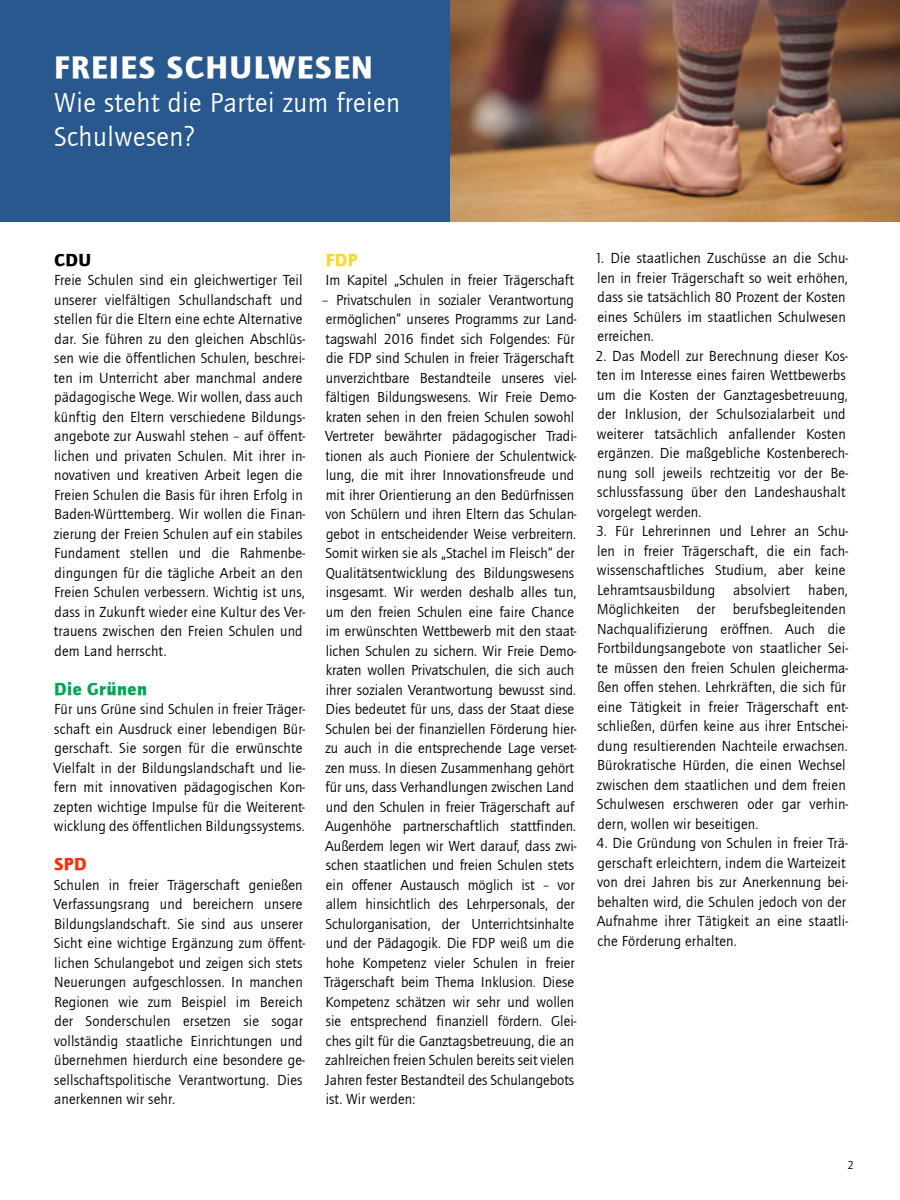
<style>
.page{position:relative;width:900px;height:1200px;background:#fff}
.page>*{position:absolute;margin:0;border:0;box-sizing:border-box;transform-origin:0 0}
.t1{font:32.1px "Quay Sans ITCTT Black";letter-spacing:.045em;color:#fff}
.t2{font:28.2px/33.8px "Quay Sans ITCTT Book";letter-spacing:.02em;color:#fff}
.t3{font:18px "Quay Sans ITCTT Black";color:#00a651}
.t4{font:18px "Quay Sans ITCTT Black";color:#000}
.t5{font:18px "Quay Sans ITCTT Black";color:#ff2b06}
.t6{font:18px "Quay Sans ITCTT Black";color:#ffd629}
.t7{font:15px/19.5px "Quay Sans ITCTT Book";letter-spacing:.01em;color:#000}
.t8{font:12px "Quay Sans ITCTT Book";color:#000}
</style>
<div class="page">
<div style="left:0;top:0;width:450px;height:222px;background:#28588e"></div>
<img style="left:450px;top:0;width:450px;height:222px">
<h1 class="t1" style="left:54px;top:48px;width:320px">FREIES SCHULWESEN</h1>
<h2 class="t2" style="left:54px;top:85px;width:348px">Wie steht die Partei zum freien<br>Schulwesen?</h2>
<p class="t4" style="left:54px;top:248px;width:13px">CDU</p>
<p class="t7" style="left:54px;top:270px;width:253px">Freie Schulen sind ein gleichwertiger Teil unserer vielfältigen Schullandschaft und stellen für die Eltern eine echte Alternative dar. Sie führen zu den gleichen Abschlüs&shy;sen wie die öffentlichen Schulen, beschrei&shy;ten im Unterricht aber manchmal andere pädagogische Wege. Wir wollen, dass auch künftig den Eltern verschiedene Bildungs&shy;angebote zur Auswahl stehen – auf öffent&shy;lichen und privaten Schulen. Mit ihrer in&shy;novativen und kreativen Arbeit legen die Freien Schulen die Basis für ihren Erfolg in Baden-Württemberg. Wir wollen die Finan&shy;zierung der Freien Schulen auf ein stabiles Fundament stellen und die Rahmenbe&shy;dingungen für die tägliche Arbeit an den Freien Schulen verbessern. Wichtig ist uns, dass in Zukunft wieder eine Kultur des Ver&shy;trauens zwischen den Freien Schulen und dem Land herrscht.</p>
<p class="t3" style="left:54px;top:677px;width:94px">DIE GRÜNEN</p>
<p class="t7" style="left:54px;top:699px;width:253px">Für uns Grüne sind Schulen in freier Träger&shy;schaft ein Ausdruck einer lebendigen Bür&shy;gerschaft. Sie sorgen für die erwünschte Vielfalt in der Bildungslandschaft und lie&shy;fern mit innovativen pädagogischen Kon&shy;zepten wichtige I mpulse für die Weiterent&shy;wicklung des öffentlichen Bildungssystems.</p>
<p class="t5" style="left:54px;top:853px;width:12px">SPD</p>
<p class="t7" style="left:54px;top:875px;width:253px">Schulen in freier Trägerschaft genießen Verfassungsrang und bereichern unsere Bildungslandschaft. Sie sind aus unserer Sicht eine wichtige Ergänzung zum öffent&shy;lichen Schulangebot und zeigen sich stets Neuerungen aufgeschlossen. I n manchen Regionen wie zum Beispiel im Bereich der Sonderschulen ersetzen sie sogar vollständig staatliche Einrichtungen und übernehmen hierdurch eine besondere ge&shy;sellschaftspolitische Verantwortung. Dies anerkennen wir sehr.</p>
<p class="t6" style="left:326px;top:248px;width:12px">FDP</p>
<p class="t7" style="left:326px;top:270px;width:250px">I m Kapitel „Schulen in freier Trägerschaft</p>
<p class="t7" style="left:322px;top:290px;width:256px">– Privatschulen in sozialer Verantwortung ermöglichen“ unseres Programms zur Land&shy;tagswahl 2016 findet sich Folgendes: Für die FDP sind Schulen in freier Trägerschaft unverzichtbare Bestandteile unseres viel&shy;fältigen Bildungswesens. Wir Freie Demo&shy;kraten sehen in den freien Schulen sowohl Vertreter bewährter pädagogischer Tradi&shy;tionen als auch Pioniere der Schulentwick&shy;lung, die mit ihrer I nnovationsfreude und mit ihrer Orientierung an den Bedürfnissen von Schülern und ihren Eltern das Schulan&shy;gebot in entscheidender Weise verbreitern.<br>Somit wirken sie als „Stachel im Fleisch“ der Qualitätsentwicklung des Bildungswesens insgesamt. Wir werden deshalb alles tun, um den freien Schulen eine faire Chance im erwünschten Wettbewerb mit den staat&shy;lichen Schulen zu sichern. Wir Freie Demo&shy;kraten wollen Privatschulen, die sich auch ihrer sozialen Verantwortung bewusst sind.<br>Dies bedeutet für uns, dass der Staat diese Schulen bei der finanziellen Förderung hier&shy;zu auch in die entsprechende Lage verset&shy;zen muss. I n diesen Zusammenhang gehört für uns, dass Verhandlungen zwischen Land und den Schulen in freier Trägerschaft auf Augenhöhe partnerschaftlich stattfinden.<br>Außerdem legen wir Wert darauf, dass zwi&shy;schen staatlichen und freien Schulen stets ein offener Austausch möglich ist – vor allem hinsichtlich des Lehrpersonals, der Schulorganisation, der Unterrichtsinhalte und der Pädagogik. Die FDP weiß um die hohe Kompetenz vieler Schulen in freier Trägerschaft beim Thema I nklusion. Diese Kompetenz schätzen wir sehr und wollen sie entsprechend finanziell fördern. Glei&shy;ches gilt für die Ganztagsbetreuung, die an zahlreichen freien Schulen bereits seit vielen Jahren fester Bestandteil des Schulangebots ist. Wir werden:</p>
<p class="t7" style="left:595px;top:248px;width:255px">1. Die staatlichen Zuschüsse an die Schu&shy;len in freier Trägerschaft so weit erhöhen, dass sie tatsächlich 80 Prozent der Kosten eines Schülers im staatlichen Schulwesen erreichen.</p>
<p class="t7" style="left:595px;top:346px;width:254px">2. Das Modell zur Berechnung dieser Kos&shy;ten im I nteresse eines fairen Wettbewerbs um die Kosten der Ganztagesbetreuung, der I nklusion, der Schulsozialarbeit und weiterer tatsächlich anfallender Kosten ergänzen. Die maßgebliche Kostenberech&shy;nung soll jeweils rechtzeitig vor der Be&shy;schlussfassung über den Landeshaushalt vorgelegt werden.</p>
<p class="t7" style="left:596px;top:521px;width:254px">3. Für Lehrerinnen und Lehrer an Schu&shy;len in freier Trägerschaft, die ein fach&shy;wissenschaftliches Studium, aber keine Lehramtsausbildung absolviert haben, Möglichkeiten der berufsbegleitenden Nachqualifizierung eröffnen. Auch die Fortbildungsangebote von staatlicher Sei&shy;te müssen den freien Schulen gleicherma&shy;ßen offen stehen. Lehrkräften, die sich für eine Tätigkeit in freier Trägerschaft ent&shy;schließen, dürfen keine aus ihrer Entschei&shy;dung resultierenden Nachteile erwachsen.<br>Bürokratische Hürden, die einen Wechsel zwischen dem staatlichen und dem freien Schulwesen erschweren oder gar verhin&shy;dern, wollen wir beseitigen.</p>
<p class="t7" style="left:597px;top:833px;width:253px">4. Die Gründung von Schulen in freier Trä&shy;gerschaft erleichtern, indem die Warteizeit von drei Jahren bis zur Anerkennung bei&shy;behalten wird, die Schulen jedoch von der Aufnahme ihrer Tätigkeit an eine staatli&shy;che Förderung erhalten.</p>
<p class="t8" style="left:848px;top:1157px;width:8px">2</p>
</div>
